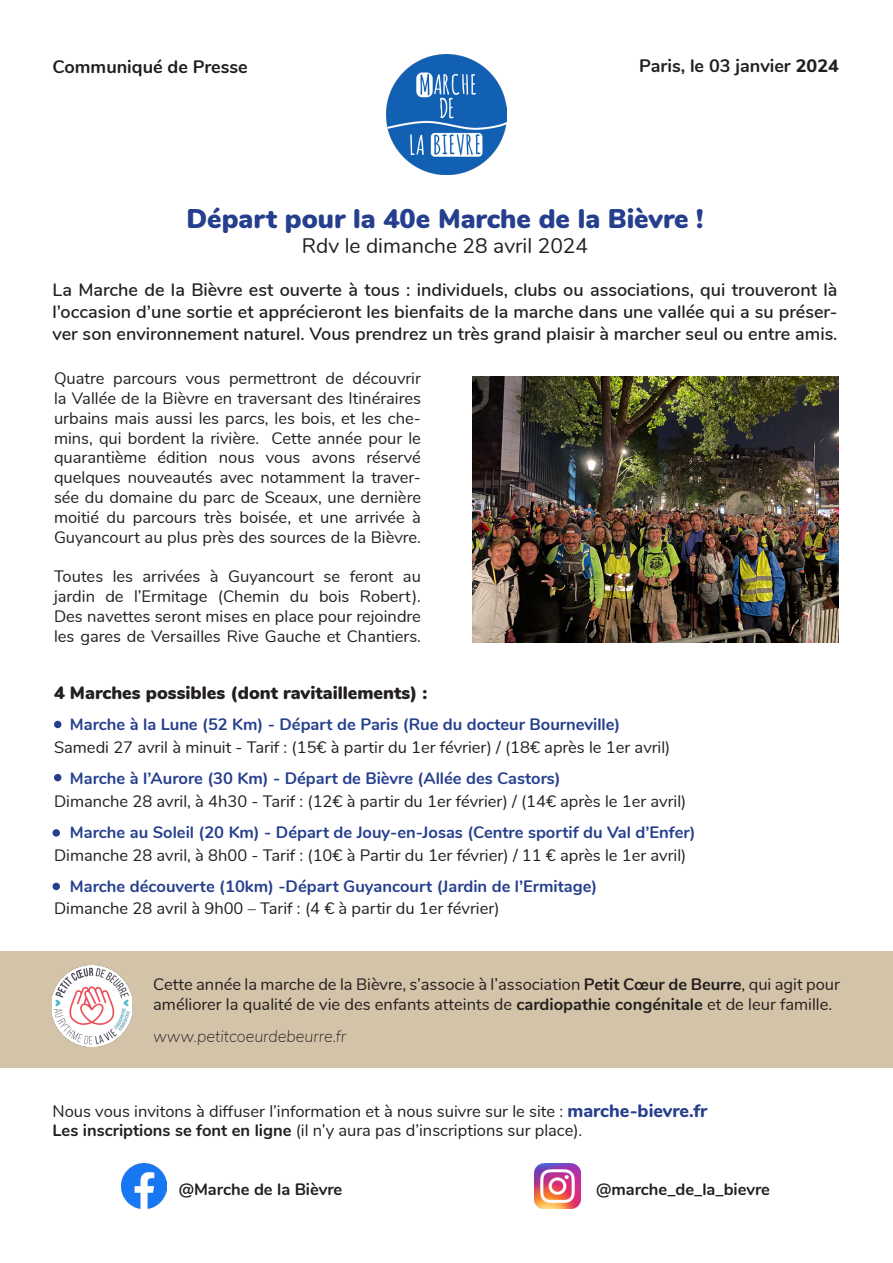
<style>
.page{position:relative;width:893px;height:1263px;background:#fff}
.page>*{position:absolute;margin:0;border:0;box-sizing:border-box;transform-origin:0 0}
.t1{font:900 27px "Nunito";color:#253f8e}
.t2{font:21px "Nunito";color:#231f20}
.t3{font:600 18px/21.6px "Nunito";color:#231f20;text-align:justify}
.t4{font:700 18px "Nunito";color:#231f20}
.t5{font:900 18px "Nunito";color:#231f20}
.t6{font:16.5px/19.8px "Nunito";color:#231f20}
.t7{font:700 16.5px "Nunito";color:#253f8e}
.t8{font:700 16.5px "Nunito";color:#231f20}
.t9{font:italic 200 16.5px "Nunito";color:#231f20}
.s1{font-weight:800}
.s2{font-weight:700}
.s3{font-weight:800;font-size:18px;color:#253f8e}
</style>
<div class="page">
<div style="left:0;top:951px;width:893px;height:117px;background:#d3c3a8"></div>
<img style="left:472px;top:376px;width:367px;height:266px">
<img style="left:53px;top:966px;width:79px;height:81px">
<div style="left:54px;top:721px;width:7px;height:7px;background:#253f8e;border-radius:50%"></div>
<div style="left:54px;top:774px;width:7px;height:7px;background:#253f8e;border-radius:50%"></div>
<div style="left:53px;top:829px;width:7px;height:8px;background:#253f8e;border-radius:50%"></div>
<div style="left:53px;top:883px;width:7px;height:7px;background:#253f8e;border-radius:50%"></div>
<img style="left:534px;top:1163px;width:46px;height:45px">
<img style="left:121px;top:1163px;width:46px;height:46px">
<img style="left:386px;top:54px;width:121px;height:120px">
<p class="t4" style="left:53px;top:54px;width:197px">Communiqué de Presse</p>
<p class="t4" style="left:639px;top:53px;width:201px">Paris, le 03 janvier <span class="s1">2024</span></p>
<p class="t1" style="left:186px;top:199px;width:519px">Départ pour la 40e Marche de la Bièvre !</p>
<p class="t2" style="left:302px;top:231px;width:288px">Rdv le dimanche 28 avril 2024</p>
<p class="t3" style="left:53px;top:278px;width:786px">La Marche de la Bièvre est ouverte à tous : individuels, clubs ou associations, qui trouveront là l’occasion d’une sortie et apprécieront les bienfaits de la marche dans une vallée qui a su préser&shy;ver son environnement naturel. Vous prendrez un très grand plaisir à marcher seul ou entre amis.</p>
<p class="t6" style="left:54px;top:368px;width:368px;text-align:justify">Quatre parcours vous permettront de découvrir la Vallée de la Bièvre en traversant des Itinéraires urbains mais aussi les parcs, les bois, et les che&shy;mins, qui bordent la rivière. Cette année pour le quarantième édition nous vous avons réservé quelques nouveautés avec notamment la traver&shy;sée du domaine du parc de Sceaux, une dernière moitié du parcours très boisée, et une arrivée à Guyancourt au plus près des sources de la Bièvre.</p>
<p class="t6" style="left:54px;top:566px;width:368px">Toutes les arrivées à Guyancourt se feront au jardin de l’Ermitage (Chemin du bois Robert).</p>
<p class="t6" style="left:54px;top:605px;width:368px">Des navettes seront mises en place pour rejoindre les gares de Versailles Rive Gauche et Chantiers.</p>
<p class="t5" style="left:54px;top:680px;width:375px">4 Marches possibles (dont ravitaillements) :</p>
<p class="t6" style="left:54px;top:737px;width:618px">Samedi 27 avril à minuit - Tarif : (15€ à partir du 1er février) / (18€ après le 1er avril)</p>
<p class="t6" style="left:54px;top:791px;width:634px">Dimanche 28 avril, à 4h30 - Tarif : (12€ à partir du 1er février) / (14€ après le 1er avril)</p>
<p class="t6" style="left:54px;top:845px;width:634px">Dimanche 28 avril, à 8h00 - Tarif : (10€ à Partir du 1er février) / 11 € après le 1er avril)</p>
<p class="t6" style="left:54px;top:897px;width:447px">Dimanche 28 avril à 9h00 – Tarif : (4 € à partir du 1er février)</p>
<p class="t7" style="left:70px;top:712px;width:552px">Marche à la Lune (52 Km) - Départ de Paris (Rue du docteur Bourneville)</p>
<p class="t7" style="left:70px;top:766px;width:492px">Marche à l’Aurore (30 Km) - Départ de Bièvre (Allée des Castors)</p>
<p class="t7" style="left:70px;top:820px;width:627px">Marche au Soleil (20 Km) - Départ de Jouy-en-Josas (Centre sportif du Val d’Enfer)</p>
<p class="t7" style="left:70px;top:874px;width:529px">Marche découverte (10km) -Départ Guyancourt (Jardin de l’Ermitage)</p>
<p class="t6" style="left:153px;top:973px;width:688px">Cette année la marche de la Bièvre, s’associe à l’association <span class="s2">Petit Cœur de Beurre</span>, qui agit pour améliorer la qualité de vie des enfants atteints de <span class="s2">cardiopathie congénitale</span> et de leur famille.</p>
<p class="t9" style="left:153px;top:1024px;width:195px">www.petitcoeurdebeurre.fr</p>
<p class="t6" style="left:53px;top:1100px;width:656px">Nous vous invitons à diffuser l’information et à nous suivre sur le site : <span class="s3">marche-bievre.fr</span></p>
<p class="t6" style="left:53px;top:1120px;width:531px"><span class="s2">Les inscriptions se font en ligne</span> (il n’y aura pas d’inscriptions sur place).</p>
<p class="t8" style="left:179px;top:1177px;width:165px">@Marche de la Bièvre</p>
<p class="t8" style="left:596px;top:1177px;width:175px">@marche_de_la_bievre</p>
</div>
